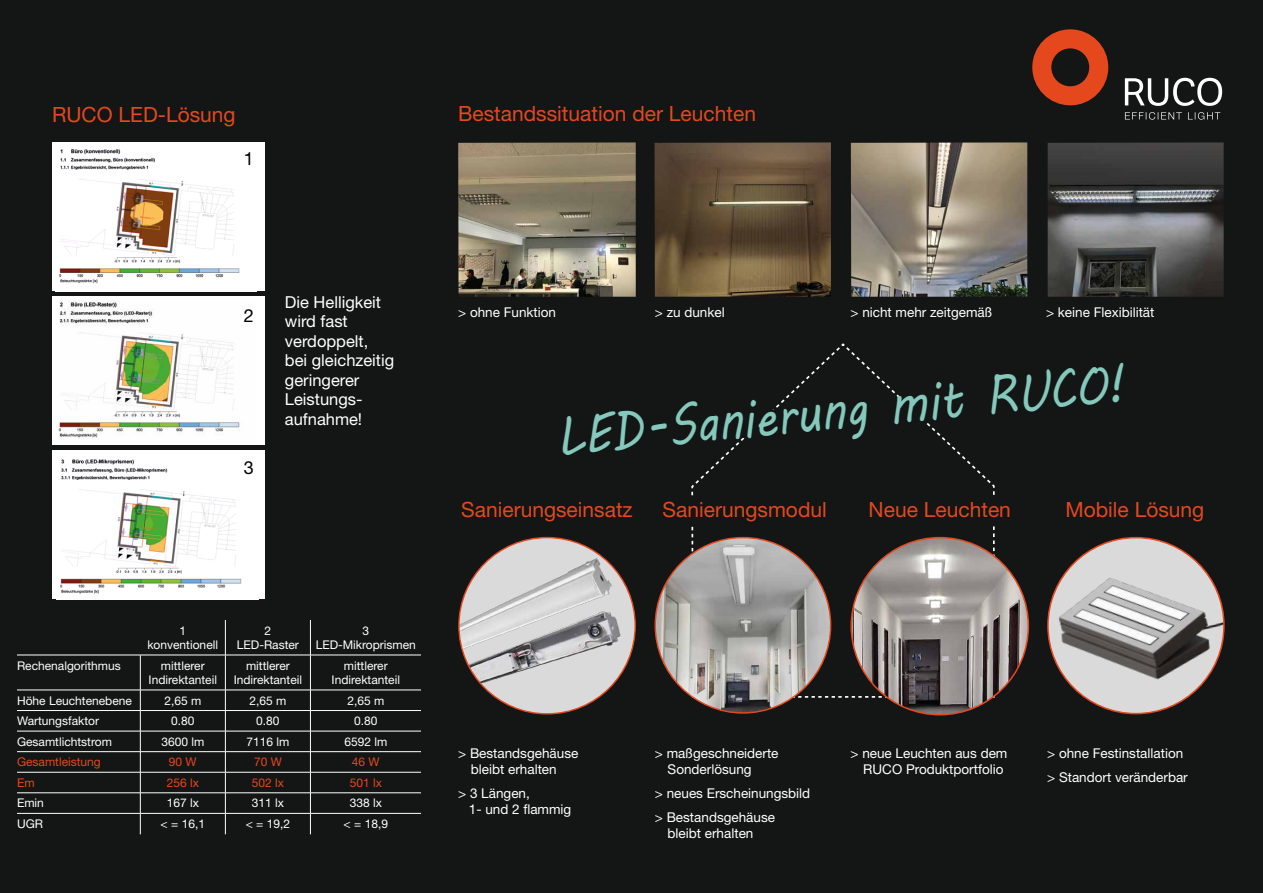
<style>
.page{position:relative;width:1263px;height:893px;background:#141616}
.page>*{position:absolute;margin:0;border:0;box-sizing:border-box;transform-origin:0 0}
.t1{font:54px "MV Boli";color:#84c9bc;scale:.84 1}
.t2{font:21px "Helvetica Neue LT Std";color:#e5481d}
.t3{font:18px "Helvetica Neue LT Std";color:#000}
.t4{font:16.5px/19.5px "Helvetica Neue LT Std";color:#fff}
.t5{font:13.5px/16.2px "Helvetica Neue LT Std";color:#fff}
.t6{font:12px/14.4px "Helvetica Neue LT Std";color:#fff;text-align:center}
.t7{font:12px "Helvetica Neue LT Std";color:#e5481d}
</style>
<div class="page">
<svg style="left:17px;top:620px;width:404px;height:214px"></svg>
<hr style="left:17px;top:655px;width:123px;height:1px;background:#fff">
<hr style="left:140px;top:655px;width:85px;height:1px;background:#fff">
<hr style="left:225px;top:655px;width:85px;height:1px;background:#fff">
<hr style="left:310px;top:655px;width:111px;height:1px;background:#fff">
<hr style="left:17px;top:690px;width:123px;height:1px;background:#fff">
<hr style="left:140px;top:690px;width:85px;height:1px;background:#fff">
<hr style="left:225px;top:690px;width:85px;height:1px;background:#fff">
<hr style="left:310px;top:690px;width:111px;height:1px;background:#fff">
<hr style="left:17px;top:710px;width:123px;height:1px;background:#fff">
<hr style="left:140px;top:710px;width:85px;height:1px;background:#fff">
<hr style="left:225px;top:710px;width:85px;height:1px;background:#fff">
<hr style="left:310px;top:710px;width:111px;height:1px;background:#fff">
<hr style="left:17px;top:731px;width:123px;height:1px;background:#fff">
<hr style="left:140px;top:731px;width:85px;height:1px;background:#fff">
<hr style="left:225px;top:731px;width:85px;height:1px;background:#fff">
<hr style="left:310px;top:731px;width:111px;height:1px;background:#fff">
<hr style="left:17px;top:751px;width:123px;height:1px;background:#fff">
<hr style="left:140px;top:751px;width:85px;height:1px;background:#fff">
<hr style="left:225px;top:751px;width:85px;height:1px;background:#fff">
<hr style="left:310px;top:751px;width:111px;height:1px;background:#fff">
<hr style="left:17px;top:772px;width:123px;height:1px;background:#fff">
<hr style="left:140px;top:772px;width:85px;height:1px;background:#fff">
<hr style="left:225px;top:772px;width:85px;height:1px;background:#fff">
<hr style="left:310px;top:772px;width:111px;height:1px;background:#fff">
<hr style="left:17px;top:792px;width:123px;height:1px;background:#fff">
<hr style="left:140px;top:792px;width:85px;height:1px;background:#fff">
<hr style="left:225px;top:792px;width:85px;height:1px;background:#fff">
<hr style="left:310px;top:792px;width:111px;height:1px;background:#fff">
<hr style="left:17px;top:813px;width:123px;height:1px;background:#fff">
<hr style="left:140px;top:813px;width:85px;height:1px;background:#fff">
<hr style="left:225px;top:813px;width:85px;height:1px;background:#fff">
<hr style="left:310px;top:813px;width:111px;height:1px;background:#fff">
<hr style="left:140px;top:655px;width:1px;height:35px;background:#fff">
<svg style="left:140px;top:690px;width:1px;height:144px"></svg>
<hr style="left:225px;top:620px;width:1px;height:35px;background:#fff">
<hr style="left:225px;top:655px;width:1px;height:35px;background:#fff">
<svg style="left:225px;top:690px;width:1px;height:144px"></svg>
<hr style="left:310px;top:620px;width:1px;height:35px;background:#fff">
<hr style="left:310px;top:655px;width:1px;height:35px;background:#fff">
<svg style="left:310px;top:690px;width:1px;height:144px"></svg>
<svg style="left:1125px;top:78px;width:97px;height:28px"></svg>
<svg style="left:1125px;top:112px;width:95px;height:8px"></svg>
<svg style="left:1032px;top:29px;width:76px;height:76px"></svg>
<img style="left:458px;top:142px;width:178px;height:155px">
<img style="left:654px;top:142px;width:177px;height:155px">
<img style="left:851px;top:142px;width:176px;height:155px">
<img style="left:1048px;top:142px;width:176px;height:155px">
<img style="left:459px;top:538px;width:170px;height:176px">
<img style="left:655px;top:538px;width:176px;height:175px;border-radius:88px">
<img style="left:851px;top:538px;width:177px;height:177px;border-radius:89px">
<div style="left:1048px;top:538px;width:176px;height:176px;background:#dadada;border-radius:50%"></div>
<img style="left:1048px;top:551px;width:176px;height:144px">
<div style="left:52px;top:142px;width:213px;height:149px;background:#fff"></div>
<img style="left:59px;top:149px;width:181px;height:135px">
<div style="left:52px;top:296px;width:213px;height:149px;background:#fff"></div>
<img style="left:58px;top:301px;width:182px;height:137px">
<div style="left:52px;top:450px;width:213px;height:149px;background:#fff"></div>
<img style="left:60px;top:459px;width:182px;height:135px">
<svg style="left:691px;top:343px;width:304px;height:355px"></svg>
<h2 class="t2" style="left:52px;top:102px;width:185px">RUCO LED-Lösung</h2>
<h3 class="t3" style="left:244px;top:148px;width:12px">1</h3>
<h2 class="t2" style="left:458px;top:101px;width:299px">Bestandssituation der Leuchten</h2>
<h3 class="t3" style="left:244px;top:304px;width:12px">2</h3>
<h3 class="t3" style="left:244px;top:456px;width:12px">3</h3>
<p class="t4" style="left:285px;top:292px;width:111px">Die Helligkeit wird fast verdoppelt, bei gleichzeitig geringerer<br>Leistungs&shy;aufnahme!</p>
<p class="t6" style="left:147px;top:623px;width:72px">1 konventionell</p>
<p class="t6" style="left:237px;top:623px;width:64px">2<br>LED-Raster</p>
<p class="t6" style="left:316px;top:623px;width:102px">3<br>LED-Mikroprismen</p>
<p class="t6" style="left:17px;top:658px;width:105px">Rechenalgorithmus</p>
<p class="t6" style="left:149px;top:658px;width:70px">mittlerer<br>Indirektanteil</p>
<p class="t6" style="left:234px;top:658px;width:70px">mittlerer<br>Indirektanteil</p>
<p class="t6" style="left:332px;top:658px;width:70px">mittlerer<br>Indirektanteil</p>
<p class="t6" style="left:17px;top:693px;width:116px">Höhe Leuchtenebene</p>
<p class="t6" style="left:164px;top:693px;width:38px">2,65 m</p>
<p class="t6" style="left:249px;top:693px;width:38px">2,65 m</p>
<p class="t6" style="left:347px;top:693px;width:38px">2,65 m</p>
<p class="t6" style="left:17px;top:713px;width:84px">Wartungsfaktor</p>
<p class="t6" style="left:171px;top:713px;width:25px">0.80</p>
<p class="t6" style="left:256px;top:713px;width:25px">0.80</p>
<p class="t6" style="left:354px;top:713px;width:25px">0.80</p>
<p class="t6" style="left:17px;top:734px;width:96px">Gesamtlichtstrom</p>
<p class="t6" style="left:161px;top:734px;width:44px">3600 lm</p>
<p class="t6" style="left:246px;top:734px;width:44px">7116 lm</p>
<p class="t6" style="left:344px;top:734px;width:44px">6592 lm</p>
<p class="t7" style="left:17px;top:755px;width:85px">Gesamtleistung</p>
<p class="t7" style="left:169px;top:755px;width:29px">90 W</p>
<p class="t7" style="left:254px;top:755px;width:29px">70 W</p>
<p class="t7" style="left:352px;top:755px;width:29px">46 W</p>
<p class="t7" style="left:17px;top:775px;width:19px">Em</p>
<p class="t7" style="left:167px;top:775px;width:34px">256 lx</p>
<p class="t7" style="left:252px;top:775px;width:34px">502 lx</p>
<p class="t7" style="left:350px;top:775px;width:34px">501 lx</p>
<p class="t6" style="left:17px;top:796px;width:28px">Emin</p>
<p class="t6" style="left:167px;top:796px;width:34px">167 lx</p>
<p class="t6" style="left:252px;top:796px;width:34px">311 lx</p>
<p class="t6" style="left:350px;top:796px;width:34px">338 lx</p>
<p class="t6" style="left:17px;top:816px;width:27px">UGR</p>
<p class="t6" style="left:161px;top:816px;width:46px">&lt; = 16,1</p>
<p class="t6" style="left:246px;top:816px;width:46px">&lt; = 19,2</p>
<p class="t6" style="left:344px;top:816px;width:46px">&lt; = 18,9</p>
<p class="t5" style="left:458px;top:304px;width:99px">&gt; ohne Funktion</p>
<p class="t5" style="left:655px;top:304px;width:71px">&gt; zu dunkel</p>
<p class="t5" style="left:850px;top:304px;width:143px">&gt; nicht mehr zeitgemäß</p>
<p class="t5" style="left:1046px;top:304px;width:110px">&gt; keine Flexibilität</p>
<h1 class="t1" style="left:553px;top:403px;width:680px;rotate:-6deg">LED-Sanierung mit RUCO!</h1>
<h2 class="t2" style="left:461px;top:497px;width:173px">Sanierungseinsatz</h2>
<h2 class="t2" style="left:663px;top:497px;width:166px">Sanierungsmodul</h2>
<h2 class="t2" style="left:868px;top:497px;width:144px">Neue Leuchten</h2>
<h2 class="t2" style="left:1065px;top:497px;width:140px">Mobile Lösung</h2>
<p class="t5" style="left:471px;top:745px;width:109px;text-indent:-13px">&gt; Bestandsgehäuse bleibt erhalten</p>
<p class="t5" style="left:469px;top:785px;width:104px;text-indent:-11px">&gt; 3 Längen,<br>1- und 2 flammig</p>
<p class="t5" style="left:668px;top:745px;width:112px;text-indent:-13px">&gt; maßgeschneiderte<br>Sonderlösung</p>
<p class="t5" style="left:655px;top:781px;width:157px;line-height:24px">&gt; neues Erscheinungsbild &gt; Bestandsgehäuse</p>
<p class="t5" style="left:668px;top:825px;width:87px">bleibt erhalten</p>
<p class="t5" style="left:850px;top:745px;width:158px;text-align:right">&gt; neue Leuchten aus dem<br>RUCO Produktportfolio</p>
<p class="t5" style="left:1047px;top:741px;width:142px;line-height:24px">&gt; ohne Festinstallation &gt; Standort veränderbar</p>
</div>
